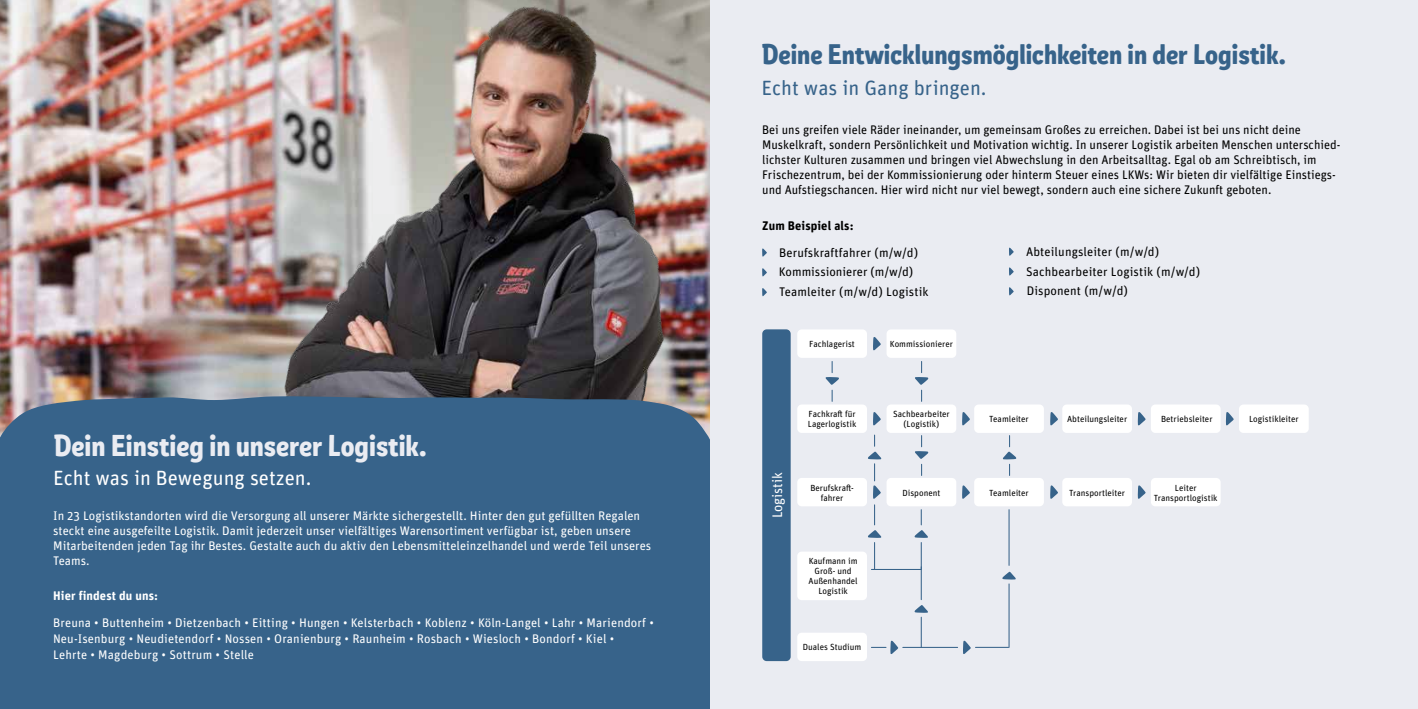
<style>
.page{position:relative;width:1418px;height:709px;background:#fff}
.page>*{position:absolute;margin:0;border:0;box-sizing:border-box;transform-origin:0 0}
.t1{font:700 30px "REWE Mato";color:#eaecf2}
.t2{font:700 28.12px "REWE Mato";color:#37638a}
.t3{font:20.62px "Unit Rounded OT";color:#fff}
.t4{font:20.62px "Unit Rounded OT";color:#37638a}
.t5{font:14px "Unit Rounded OT";color:#fff}
.t6{font:12.5px/19.8px "Unit Rounded OT";color:#000}
.t7{font:12.5px/15px "Unit Rounded OT";color:#fff}
.t8{font:700 12.5px "Unit Rounded OT";letter-spacing:.01em;color:#fff}
.t9{font:700 12.5px "Unit Rounded OT";letter-spacing:.01em;color:#000}
.t10{font:8.88px/10px "Unit Rounded OT";color:#000;text-align:center}
</style>
<div class="page">
<div style="left:709px;top:0;width:708px;height:709px;background:#eaecf2"></div>
<div style="left:974px;top:404px;width:69px;height:29px;background:#fff;border-radius:4px"></div>
<div style="left:886px;top:329px;width:70px;height:29px;background:#fff;border-radius:4px"></div>
<div style="left:886px;top:404px;width:70px;height:29px;background:#fff;border-radius:4px"></div>
<div style="left:797px;top:404px;width:70px;height:29px;background:#fff;border-radius:4px"></div>
<div style="left:797px;top:632px;width:70px;height:29px;background:#fff;border-radius:4px"></div>
<div style="left:762px;top:329px;width:28px;height:332px;background:#37638a;border-radius:4px"></div>
<div style="left:797px;top:551px;width:70px;height:49px;background:#fff;border-radius:4px"></div>
<div style="left:797px;top:478px;width:70px;height:28px;background:#fff;border-radius:4px"></div>
<div style="left:797px;top:329px;width:70px;height:29px;background:#fff;border-radius:4px"></div>
<div style="left:1062px;top:404px;width:70px;height:29px;background:#fff;border-radius:4px"></div>
<div style="left:1150px;top:404px;width:70px;height:29px;background:#fff;border-radius:4px"></div>
<div style="left:1238px;top:404px;width:70px;height:29px;background:#fff;border-radius:4px"></div>
<svg style="left:1137px;top:411px;width:8px;height:15px"></svg>
<svg style="left:1225px;top:411px;width:8px;height:15px"></svg>
<svg style="left:1049px;top:411px;width:9px;height:15px"></svg>
<svg style="left:961px;top:411px;width:8px;height:15px"></svg>
<div style="left:974px;top:478px;width:69px;height:28px;background:#fff;border-radius:4px"></div>
<div style="left:886px;top:478px;width:70px;height:28px;background:#fff;border-radius:4px"></div>
<div style="left:1062px;top:478px;width:70px;height:28px;background:#fff;border-radius:4px"></div>
<div style="left:1150px;top:478px;width:70px;height:28px;background:#fff;border-radius:4px"></div>
<svg style="left:1137px;top:485px;width:8px;height:14px"></svg>
<svg style="left:1049px;top:485px;width:9px;height:14px"></svg>
<svg style="left:961px;top:485px;width:8px;height:14px"></svg>
<svg style="left:871px;top:640px;width:27px;height:14px"></svg>
<hr style="left:902px;top:647px;width:55px;height:1px;background:#37638a">
<svg style="left:872px;top:336px;width:8px;height:15px"></svg>
<svg style="left:872px;top:411px;width:8px;height:15px"></svg>
<svg style="left:825px;top:361px;width:14px;height:40px"></svg>
<svg style="left:914px;top:361px;width:14px;height:40px"></svg>
<svg style="left:914px;top:435px;width:14px;height:40px"></svg>
<svg style="left:1002px;top:435px;width:14px;height:40px"></svg>
<svg style="left:867px;top:435px;width:14px;height:64px"></svg>
<hr style="left:920px;top:617px;width:1px;height:30px;background:#37638a">
<svg style="left:914px;top:605px;width:14px;height:8px"></svg>
<hr style="left:920px;top:567px;width:1px;height:32px;background:#37638a">
<svg style="left:914px;top:509px;width:14px;height:60px"></svg>
<hr style="left:1008px;top:584px;width:1px;height:63px;background:#37638a">
<svg style="left:1001px;top:571px;width:15px;height:9px"></svg>
<hr style="left:1008px;top:509px;width:1px;height:56px;background:#37638a">
<svg style="left:867px;top:505px;width:14px;height:65px"></svg>
<hr style="left:871px;top:569px;width:49px;height:1px;background:#37638a">
<hr style="left:975px;top:647px;width:33px;height:1px;background:#37638a">
<svg style="left:962px;top:640px;width:8px;height:14px"></svg>
<svg style="left:762px;top:248px;width:5px;height:9px"></svg>
<svg style="left:762px;top:268px;width:5px;height:9px"></svg>
<svg style="left:762px;top:288px;width:5px;height:8px"></svg>
<svg style="left:1008px;top:247px;width:5px;height:9px"></svg>
<svg style="left:1008px;top:267px;width:5px;height:9px"></svg>
<svg style="left:1008px;top:287px;width:5px;height:8px"></svg>
<img style="left:0;top:0;width:709px;height:395px">
<img style="left:270px;top:0;width:428px;height:395px">
<div style="left:0;top:395px;width:709px;height:314px;background:#37638a"></div>
<h1 class="t1" style="left:54px;top:421px;width:374px">Dein Einstieg in unserer Logistik.</h1>
<h3 class="t3" style="left:53px;top:464px;width:260px">Echt was in Bewegung setzen.</h3>
<p class="t7" style="left:53px;top:507px;width:599px">In 23 Logistikstandorten wird die Versorgung all unserer Märkte sichergestellt. Hinter den gut gefüllten Regalen steckt eine ausgefeilte Logistik. Damit jederzeit unser vielfältiges Warensortiment verfügbar ist, geben unsere Mitarbeitenden jeden Tag ihr Bestes. Gestalte auch du aktiv den Lebensmitteleinzelhandel und werde Teil unseres Teams.</p>
<p class="t8" style="left:53px;top:587px;width:107px">Hier findest du uns:</p>
<p class="t7" style="left:53px;top:614px;width:602px;line-height:16.2px">Breuna • Buttenheim • Dietzenbach • Eitting • Hungen • Kelsterbach • Koblenz • Köln-Langel • Lahr • Mariendorf •<br>Neu-Isenburg • Neudietendorf • Nossen • Oranienburg • Raunheim • Rosbach • Wiesloch • Bondorf • Kiel •<br>Lehrte • Magdeburg • Sottrum • Stelle</p>
<h2 class="t2" style="left:762px;top:31px;width:525px">Deine Entwicklungsmöglichkeiten in der Logistik.</h2>
<h3 class="t4" style="left:761px;top:75px;width:227px">Echt was in Gang bringen.</h3>
<p class="t6" style="left:762px;top:122px;width:578px;line-height:15px">Bei uns greifen viele Räder ineinander, um gemeinsam Großes zu erreichen. Dabei ist bei uns nicht deine Muskelkraft, sondern Persönlichkeit und Motivation wichtig. In unserer Logistik arbeiten Menschen unterschied&shy;lichster Kulturen zusammen und bringen viel Abwechslung in den Arbeitsalltag. Egal ob am Schreibtisch, im Frischezentrum, bei der Kommissionierung oder hinterm Steuer eines LKWs: Wir bieten dir vielfältige Einstiegs&shy;und Aufstiegschancen. Hier wird nicht nur viel bewegt, sondern auch eine sichere Zukunft geboten.</p>
<p class="t9" style="left:762px;top:217px;width:93px">Zum Beispiel als:</p>
<p class="t6" style="left:779px;top:242px;width:151px">Berufskraftfahrer (m/w/d)<br>Kommissionierer (m/w/d)<br>Teamleiter (m/w/d) Logistik</p>
<p class="t6" style="left:1026px;top:241px;width:176px">Abteilungsleiter (m/w/d)<br>Sachbearbeiter Logistik (m/w/d)<br>Disponent (m/w/d)</p>
<p class="t10" style="left:809px;top:339px;width:47px">Fachlagerist</p>
<p class="t5" style="left:768px;top:518px;width:48px;rotate:-90deg">Logistik</p>
<p class="t10" style="left:807px;top:409px;width:50px;text-align:left">Fachkraft für<br>Lagerlogistik</p>
<p class="t10" style="left:810px;top:482px;width:45px">Berufskraft&shy;fahrer</p>
<p class="t10" style="left:808px;top:556px;width:51px">Kaufmann im<br>Groß- und<br>Außenhandel<br>Logistik</p>
<p class="t10" style="left:802px;top:642px;width:60px">Duales Studium</p>
<p class="t10" style="left:890px;top:339px;width:64px">Kommissionierer</p>
<p class="t10" style="left:893px;top:409px;width:58px">Sachbearbeiter (Logistik)</p>
<p class="t10" style="left:989px;top:414px;width:41px">Teamleiter</p>
<p class="t10" style="left:1067px;top:414px;width:62px">Abteilungsleiter</p>
<p class="t10" style="left:1161px;top:414px;width:53px">Betriebsleiter</p>
<p class="t10" style="left:1249px;top:414px;width:51px">Logistikleiter</p>
<p class="t10" style="left:902px;top:487px;width:39px">Disponent</p>
<p class="t10" style="left:989px;top:487px;width:41px">Teamleiter</p>
<p class="t10" style="left:1069px;top:487px;width:57px">Transportleiter</p>
<p class="t10" style="left:1153px;top:482px;width:65px">Leiter<br>Transportlogistik</p>
</div>
